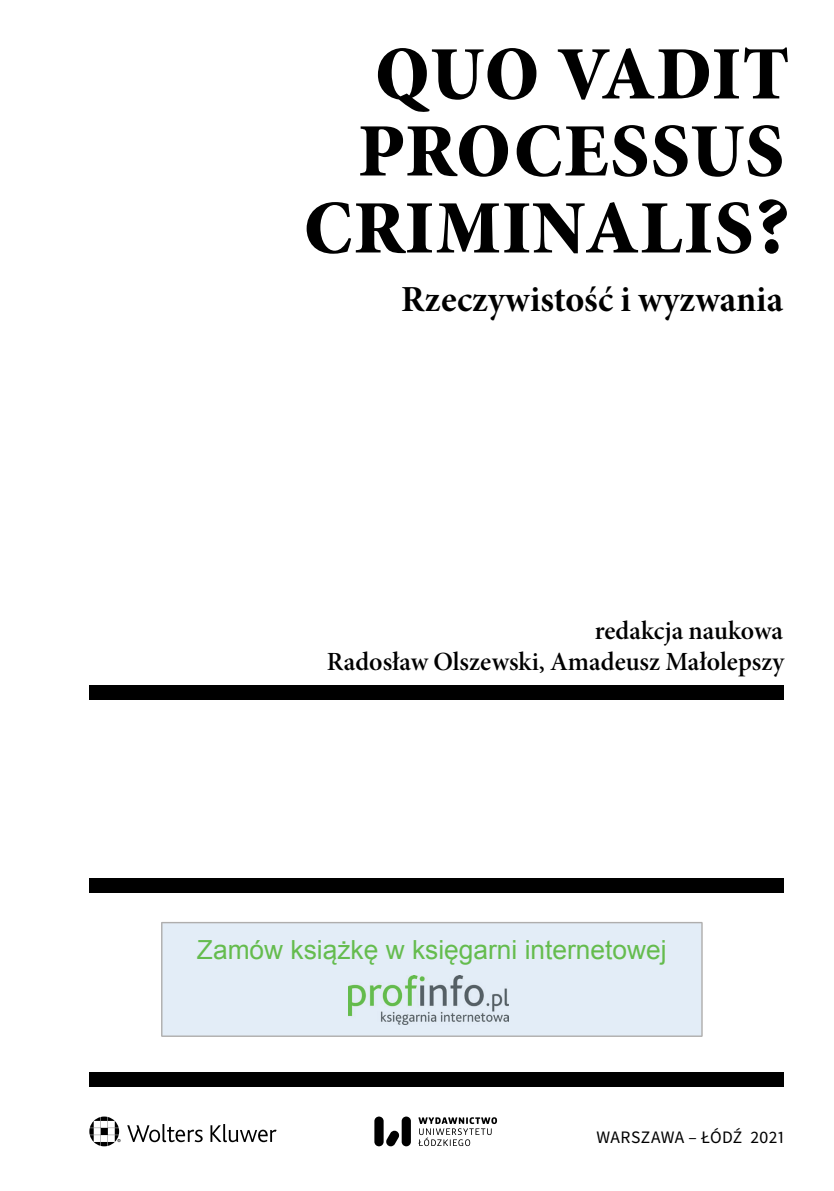
<style>
.page{position:relative;width:834px;height:1191px;background:#fff}
.page>*{position:absolute;margin:0;border:0;box-sizing:border-box;transform-origin:0 0}
.t1{font:105px/77px "Minion Pro Bold Cn Subh";letter-spacing:-.01em;color:#000;text-align:right}
.t2{font:36.75px "Minion Pro Bold Subh";color:#000}
.t3{font:26.25px/31.5px "Minion Pro Semibold Subh";color:#000;text-align:right}
.t4{font:26.25px "Arial";color:#65bc4e}
.t5{font:17.5px "Source Sans Pro";letter-spacing:.01em;color:#000}
</style>
<div class="page">
<svg style="left:89px;top:1116px;width:187px;height:30px"></svg>
<div style="left:89px;top:685px;width:695px;height:14px;background:#000"></div>
<div style="left:89px;top:1071px;width:695px;height:15px;background:#000"></div>
<div style="left:89px;top:878px;width:695px;height:15px;background:#000"></div>
<svg style="left:418px;top:1117px;width:79px;height:29px"></svg>
<div style="left:374px;top:1116px;width:9px;height:30px;background:#000;border-radius:5px"></div>
<div style="left:401px;top:1116px;width:10px;height:30px;background:#000;border-radius:5px"></div>
<svg style="left:386px;top:1130px;width:13px;height:16px"></svg>
<svg style="left:161px;top:922px;width:541px;height:115px;fill:#e3edf7"></svg>
<div style="left:170px;top:939px;width:523px;height:34px;background:#e3edf7"></div>
<div style="left:348px;top:975px;width:167px;height:52px;background:#e3edf7"></div>
<img style="left:348px;top:975px;width:160px;height:49px">
<h1 class="t1" style="left:303px;top:26px;width:490px">Quo vadit processus criminalis?</h1>
<h2 class="t2" style="left:401px;top:274px;width:383px">Rzeczywistość i wyzwania</h2>
<p class="t3" style="left:327px;top:615px;width:459px">redakcja naukowa<br>Radosław Olszewski, Amadeusz Małolepszy</p>
<p class="t4" style="left:197px;top:932px;width:471px">Zamów książkę w księgarni internetowej</p>
<p class="t5" style="left:596px;top:1125px;width:189px">WARSZAWA – ŁÓDŹ 2021</p>
</div>
